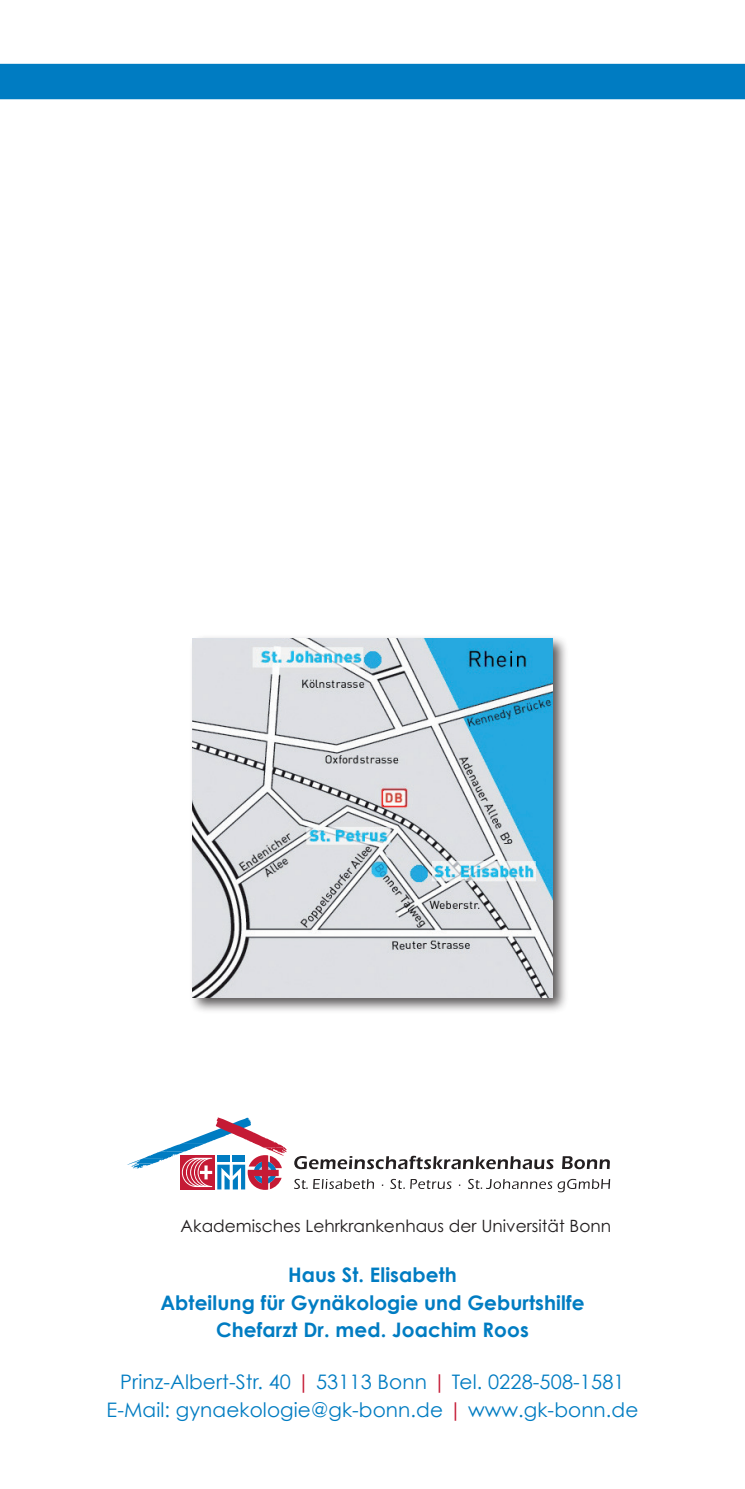
<style>
.page{position:relative;width:745px;height:1489px;background:#fff}
.page>*{position:absolute;margin:0;border:0;box-sizing:border-box;transform-origin:0 0}
.t1{font:20px "Century Gothic";letter-spacing:.005em;color:#007cc2}
.t2{font:700 20px "Century Gothic";letter-spacing:.005em;color:#007cc2}
.t3{font:17px "Century Gothic";color:#231f20}
.s1{color:#c51a35}
</style>
<div class="page">
<div style="left:0;top:64px;width:744px;height:35px;background:#007cc2"></div>
<div style="left:188px;top:633px;width:380px;height:380px;background:#231f20;opacity:.75"></div>
<img style="left:193px;top:638px;width:358px;height:359px">
<svg style="left:294px;top:1178px;width:13px;height:10px"></svg>
<svg style="left:313px;top:1179px;width:61px;height:9px"></svg>
<svg style="left:390px;top:1178px;width:14px;height:10px"></svg>
<svg style="left:410px;top:1179px;width:41px;height:9px"></svg>
<svg style="left:468px;top:1178px;width:141px;height:14px"></svg>
<svg style="left:127px;top:1117px;width:160px;height:72px"></svg>
<svg style="left:294px;top:1155px;width:259px;height:14px"></svg>
<svg style="left:562px;top:1156px;width:47px;height:13px"></svg>
<p class="t3" style="left:180px;top:1214px;width:432px">Akademisches Lehrkrankenhaus der Universität Bonn</p>
<p class="t2" style="left:288px;top:1262px;width:170px">Haus St. Elisabeth</p>
<p class="t2" style="left:160px;top:1289px;width:425px">Abteilung für Gynäkologie und Geburtshilfe</p>
<p class="t2" style="left:216px;top:1317px;width:314px">Chefarzt Dr. med. Joachim Roos</p>
<p class="t1" style="left:120px;top:1369px;width:505px">Prinz-Albert-Str. 40 <span class="s1">|</span> 53113 Bonn <span class="s1">|</span> Tel. 0228-508-1581</p>
<p class="t1" style="left:106px;top:1396px;width:533px">E-Mail: gynaekologie@gk-bonn.de <span class="s1">|</span> www.gk-bonn.de</p>
</div>
